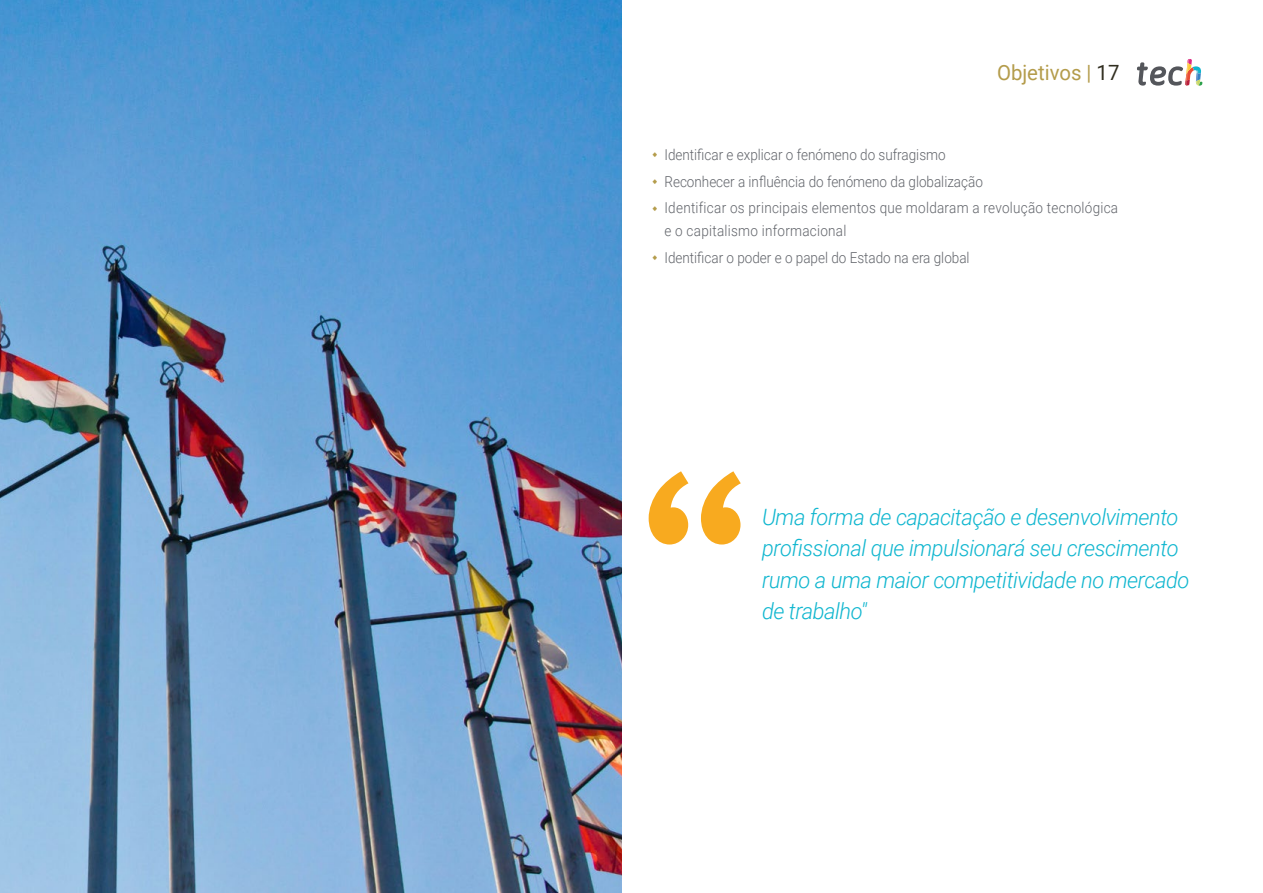
<style>
.page{position:relative;width:1263px;height:893px;background:#fff}
.page>*{position:absolute;margin:0;border:0;box-sizing:border-box;transform-origin:0 0}
.t1{font:italic 300 22.5px/31.5px "Roboto";letter-spacing:-.02em;color:#0fb6cf}
.t2{font:21px "Roboto";color:#b49c4b}
.t3{font:300 15px/26.7px "Roboto";color:#61646a;scale:.9 1}
.s1{color:#312e20}
</style>
<div class="page">
<img style="left:0;top:0;width:622px;height:893px">
<svg style="left:1137px;top:59px;width:65px;height:27px"></svg>
<svg style="left:649px;top:471px;width:92px;height:73px"></svg>
<h2 class="t2" style="left:997px;top:57px;width:124px">Objetivos | <span class="s1">17</span></h2>
<p class="t3" style="left:664px;top:141px;width:506px">Identificar e explicar o fenómeno do sufragismo<br>Reconhecer a influência do fenómeno da globalização<br>Identificar os principais elementos que moldaram a revolução tecnológica</p>
<p class="t3" style="left:664px;top:217px;width:341px">e o capitalismo informacional<br>Identificar o poder e o papel do Estado na era global</p>
<h1 class="t1" style="left:762px;top:500px;width:429px">Uma forma de capacitação e desenvolvimento profissional que impulsionará seu crescimento rumo a uma maior competitividade no mercado de trabalho"</h1>
</div>
